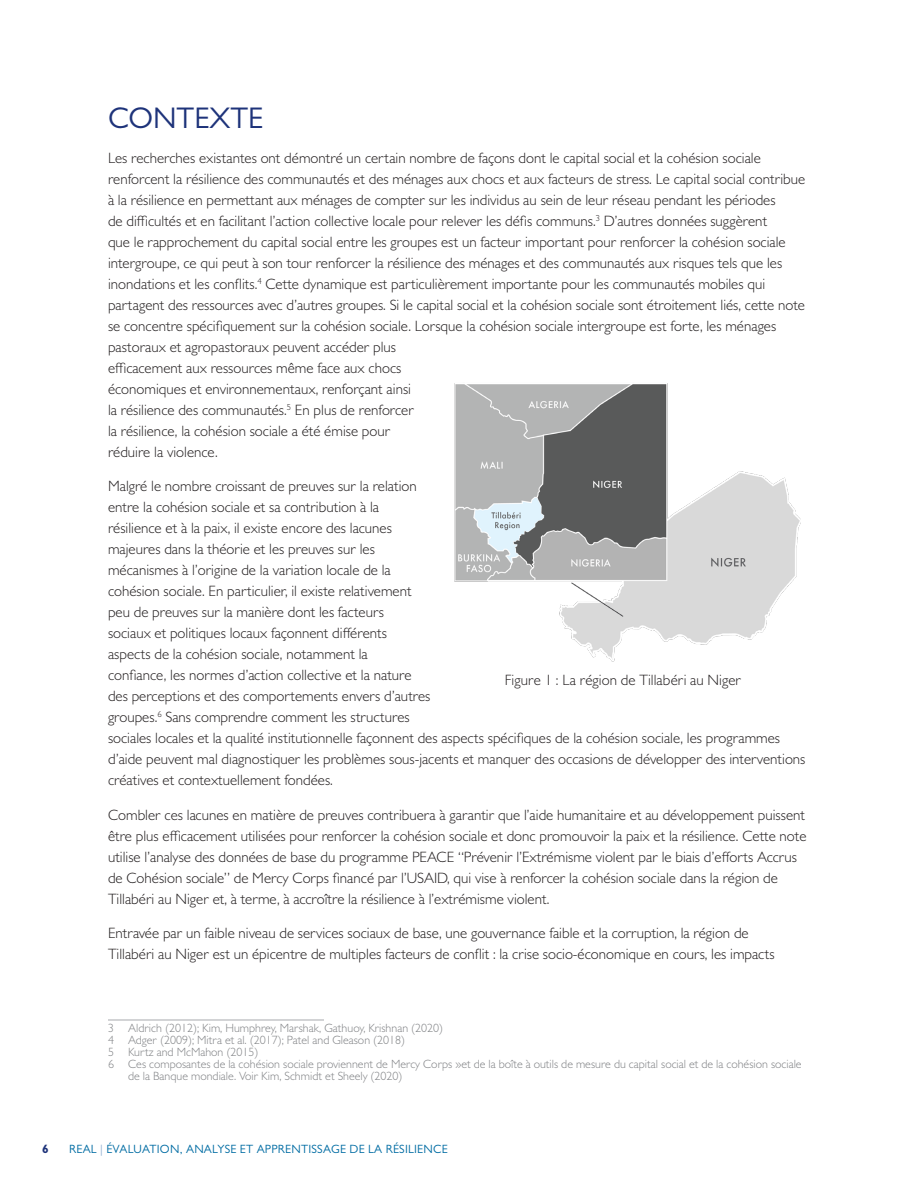
<style>
.page{position:relative;width:918px;height:1188px;background:#fff}
.page>*{position:absolute;margin:0;border:0;box-sizing:border-box;transform-origin:0 0}
.Heading{font:30px "Gill Sans MT Std";color:#1e337a}
.Text{font:300 15px/21px "Gill Sans MT Std";color:#231f20}
.Footnote{font:300 12px/12px "Gill Sans MT Std";color:#808285}
.t1{font:12px "Gill Sans MT Std";letter-spacing:.02em;color:#006ca3}
.t2{font:700 12px "Gill Sans MT Std";color:#1e337a}
.s1{color:#96b2d3}
</style>
<div class="page">
<hr style="left:108px;top:1020px;width:216px;height:1px;background:#a8a9ad">
<img style="left:454px;top:383px;width:347px;height:279px">
<p class="Heading" style="left:108px;top:101px;width:157px">CONTEXTE</p>
<p class="Text" style="left:108px;top:147px;width:699px">Les recherches existantes ont démontré un certain nombre de façons dont le capital social et la cohésion sociale renforcent la résilience des communautés et des ménages aux chocs et aux facteurs de stress. Le capital social contribue à la résilience en permettant aux ménages de compter sur les individus au sein de leur réseau pendant les périodes<br>de difficultés et en facilitant l’action collective locale pour relever les défis communs.<sup>3</sup> D’autres données suggèrent<br>que le rapprochement du capital social entre les groupes est un facteur important pour renforcer la cohésion sociale intergroupe, ce qui peut à son tour renforcer la résilience des ménages et des communautés aux risques tels que les inondations et les conflits.<sup>4</sup> Cette dynamique est particulièrement importante pour les communautés mobiles qui partagent des ressources avec d’autres groupes. Si le capital social et la cohésion sociale sont étroitement liés, cette note se concentre spécifiquement sur la cohésion sociale. Lorsque la cohésion sociale intergroupe est forte, les ménages pastoraux et agropastoraux peuvent accéder plus<br>efficacement aux ressources même face aux chocs<br>économiques et environnementaux, renforçant ainsi<br>la résilience des communautés.<sup>5</sup> En plus de renforcer<br>la résilience, la cohésion sociale a été émise pour<br>réduire la violence.</p>
<p class="Text" style="left:108px;top:476px;width:699px">Malgré le nombre croissant de preuves sur la relation<br>entre la cohésion sociale et sa contribution à la<br>résilience et à la paix, il existe encore des lacunes<br>majeures dans la théorie et les preuves sur les<br>mécanismes à l’origine de la variation locale de la<br>cohésion sociale. En particulier, il existe relativement<br>peu de preuves sur la manière dont les facteurs<br>sociaux et politiques locaux façonnent différents<br>aspects de la cohésion sociale, notamment la<br>confiance, les normes d’action collective et la nature<br>des perceptions et des comportements envers d’autres<br>groupes.<sup>6</sup> Sans comprendre comment les structures<br>sociales locales et la qualité institutionnelle façonnent des aspects spécifiques de la cohésion sociale, les programmes d’aide peuvent mal diagnostiquer les problèmes sous-jacents et manquer des occasions de développer des interventions créatives et contextuellement fondées.</p>
<p class="Text" style="left:108px;top:804px;width:700px">Combler ces lacunes en matière de preuves contribuera à garantir que l’aide humanitaire et au développement puissent être plus efficacement utilisées pour renforcer la cohésion sociale et donc promouvoir la paix et la résilience. Cette note utilise l’analyse des données de base du programme PEACE “Prévenir l’Extrémisme violent par le biais d’efforts Accrus de Cohésion sociale” de Mercy Corps financé par l’USAID, qui vise à renforcer la cohésion sociale dans la région de Tillabéri au Niger et, à terme, à accroître la résilience à l’extrémisme violent.</p>
<p class="Text" style="left:108px;top:923px;width:668px">Entravée par un faible niveau de services sociaux de base, une gouvernance faible et la corruption, la région de<br>Tillabéri au Niger est un épicentre de multiples facteurs de conflit : la crise socio-économique en cours, les impacts</p>
<p class="Text" style="left:505px;top:669px;width:238px">Figure 1 : La région de Tillabéri au Niger</p>
<p class="Footnote" style="left:108px;top:1022px;width:337px">3 Aldrich (2012); Kim, Humphrey, Marshak, Gathuoy, Krishnan (2020)</p>
<p class="Footnote" style="left:108px;top:1034px;width:299px">4 Adger (2009); Mitra et al. (2017); Patel and Gleason (2018)</p>
<p class="Footnote" style="left:108px;top:1046px;width:152px">5 Kurtz and McMahon (2015)</p>
<p class="Footnote" style="left:128px;top:1058px;width:675px;text-indent:-20px">6 Ces composantes de la cohésion sociale proviennent de Mercy Corps »et de la boîte à outils de mesure du capital social et de la cohésion sociale de la Banque mondiale. Voir Kim, Schmidt et Sheely (2020)</p>
<p class="t2" style="left:42px;top:1141px;width:8px">6</p>
<p class="t1" style="left:69px;top:1142px;width:380px">REAL <span class="s1">|</span> ÉVALUATION, ANALYSE ET APPRENTISSAGE DE LA RÉSILIENCE</p>
</div>
